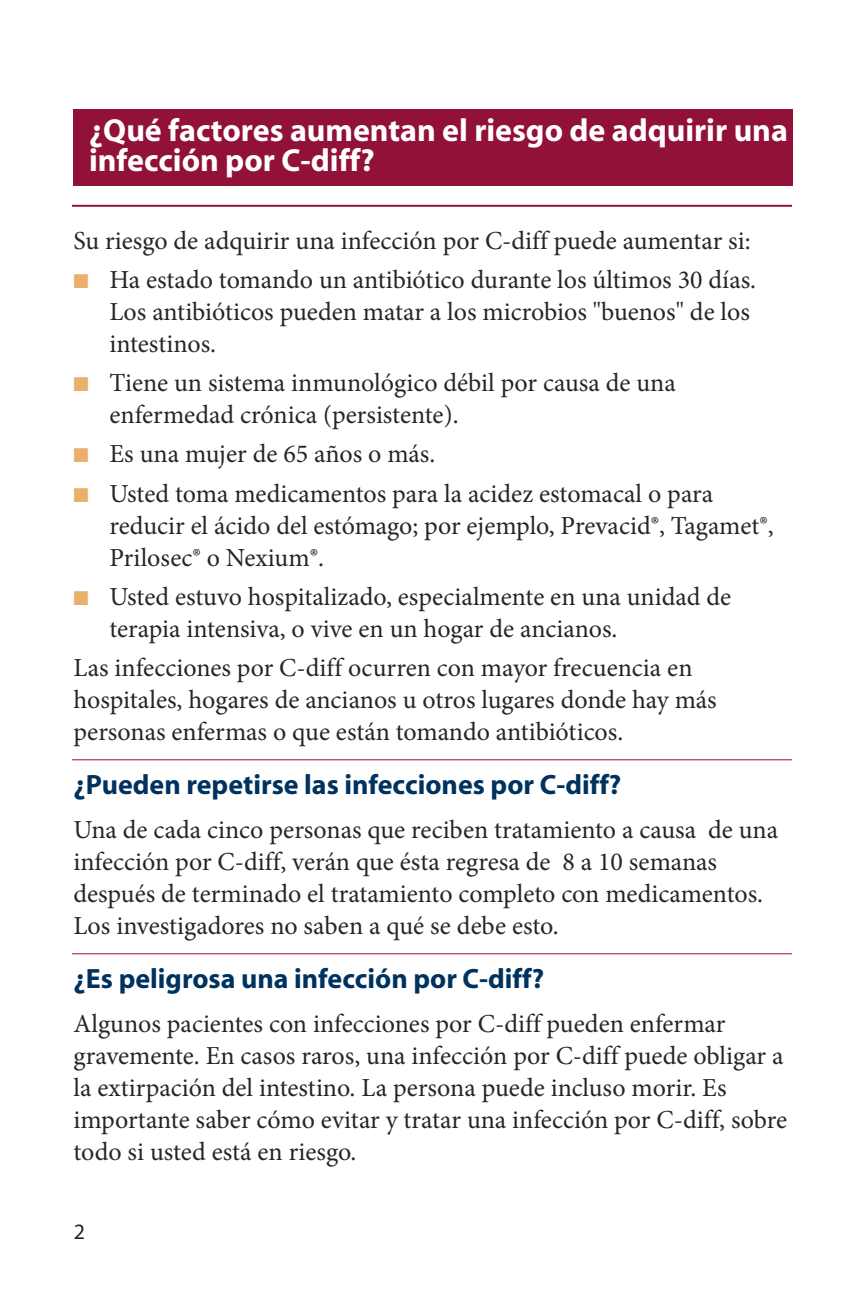
<style>
.page{position:relative;width:864px;height:1296px;background:#fff}
.page>*{position:absolute;margin:0;border:0;box-sizing:border-box;transform-origin:0 0}
.t1{font:700 32px/30px "Myriad";color:#fff}
.t2{font:700 28px "Myriad";color:#00325f}
.t3{font:26px/32px "Minion Pro";color:#272627}
.t4{font:22px "Myriad";color:#272627}
.s1{color:#e9af6b}
</style>
<div class="page">
<hr style="left:72px;top:205px;width:720px;height:2px;background:#911138">
<hr style="left:72px;top:759px;width:720px;height:1px;background:#911138">
<hr style="left:72px;top:953px;width:720px;height:1px;background:#911138">
<div style="left:73px;top:109px;width:720px;height:77px;background:#911138"></div>
<p class="t1" style="left:89px;top:118px;width:700px">¿Qué factores aumentan el riesgo de adquirir una infección por C-diff?</p>
<p class="t3" style="left:73px;top:227px;width:679px">Su riesgo de adquirir una infección por C-diff puede aumentar si:</p>
<p class="t3" style="left:109px;top:266px;width:648px;text-indent:-36px"><span class="s1">■</span> Ha estado tomando un antibiótico durante los últimos 30 días.<br>Los antibióticos pueden matar a los microbios "buenos" de los intestinos.</p>
<p class="t3" style="left:109px;top:369px;width:568px;text-indent:-36px"><span class="s1">■</span> Tiene un sistema inmunológico débil por causa de una enfermedad crónica (persistente).</p>
<p class="t3" style="left:73px;top:440px;width:363px"><span class="s1">■</span> Es una mujer de 65 años o más.</p>
<p class="t3" style="left:109px;top:480px;width:666px;text-indent:-36px"><span class="s1">■</span> Usted toma medicamentos para la acidez estomacal o para reducir el ácido del estómago; por ejemplo, Prevacid®, Tagamet®,<br>Prilosec® o Nexium®.</p>
<p class="t3" style="left:109px;top:583px;width:623px;text-indent:-36px"><span class="s1">■</span> Usted estuvo hospitalizado, especialmente en una unidad de terapia intensiva, o vive en un hogar de ancianos.</p>
<p class="t3" style="left:73px;top:654px;width:645px">Las infecciones por C-diff ocurren con mayor frecuencia en hospitales, hogares de ancianos u otros lugares donde hay más personas enfermas o que están tomando antibióticos.</p>
<p class="t2" style="left:73px;top:775px;width:549px">¿Pueden repetirse las infecciones por C-diff?</p>
<p class="t3" style="left:73px;top:816px;width:706px">Una de cada cinco personas que reciben tratamiento a causa de una infección por C-diff, verán que ésta regresa de 8 a 10 semanas después de terminado el tratamiento completo con medicamentos.<br>Los investigadores no saben a qué se debe esto.</p>
<p class="t2" style="left:73px;top:969px;width:472px">¿Es peligrosa una infección por C-diff?</p>
<p class="t3" style="left:73px;top:1010px;width:715px">Algunos pacientes con infecciones por C-diff pueden enfermar gravemente. En casos raros, una infección por C-diff puede obligar a la extirpación del intestino. La persona puede incluso morir. Es importante saber cómo evitar y tratar una infección por C-diff, sobre todo si usted está en riesgo.</p>
<p class="t4" style="left:74px;top:1224px;width:13px">2</p>
</div>
